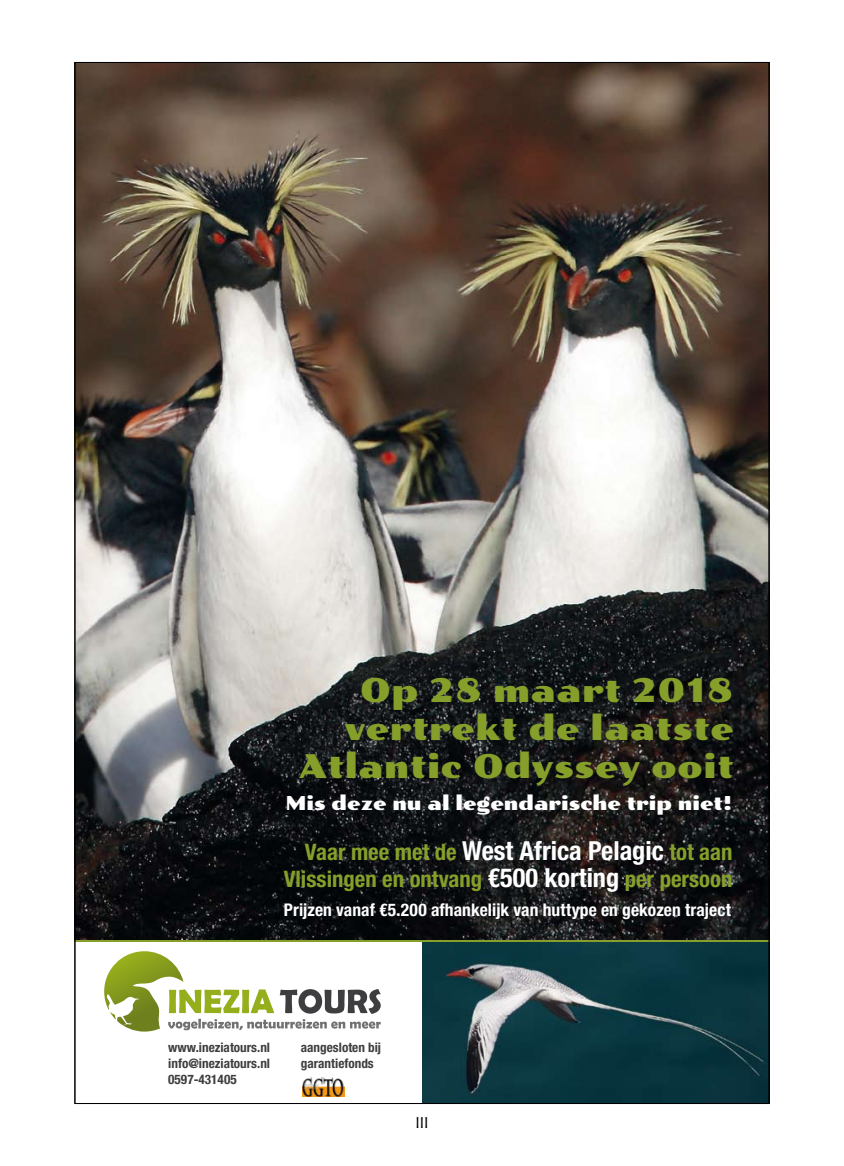
<style>
.page{position:relative;width:844px;height:1166px;background:#fff}
.page>*{position:absolute;margin:0;border:0;box-sizing:border-box;transform-origin:0 0}
.t1{font:32.9px/38px "Poller One";letter-spacing:.02em;color:#859f2a;text-align:right}
.t2{font:700 condensed 22.75px/27.1px "Helvetica Neue LT Std";color:#859f2a;text-align:right}
.t3{font:19.25px "Poller One";color:#fff}
.t4{font:700 condensed 17.5px "Helvetica Neue LT Std";letter-spacing:.005em;color:#fff}
.t5{font:15.75px "Optima";color:#000}
.t6{font:700 condensed 13.12px "Helvetica Neue LT Std";color:#3e3e40}
.s1{font-size:26.25px;color:#fff}
</style>
<div class="page">
<img style="left:76px;top:64px;width:691px;height:875px">
<img style="left:422px;top:941px;width:345px;height:161px">
<svg style="left:104px;top:951px;width:276px;height:80px"></svg>
<img style="left:302px;top:1077px;width:42px;height:20px">
<hr style="left:74px;top:939px;width:695px;height:2px;background:#859f2a">
<p class="t1" style="left:298px;top:672px;width:436px">Op 28 maart 2018 vertrekt de laatste<br>Atlantic Odyssey ooit</p>
<p class="t3" style="left:285px;top:792px;width:448px">Mis deze nu al legendarische trip niet!</p>
<p class="t2" style="left:283px;top:838px;width:450px">Vaar mee met de <span class="s1">West Africa Pelagic</span> tot aan<br>Vlissingen en ontvang <span class="s1">€500 korting</span> per persoon</p>
<p class="t4" style="left:284px;top:899px;width:448px">Prijzen vanaf €5.200 afhankelijk van huttype en gekozen traject</p>
<p class="t6" style="left:168px;top:1039px;width:103px">www.ineziatours.nl</p>
<p class="t6" style="left:301px;top:1039px;width:82px">aangesloten bij</p>
<p class="t6" style="left:168px;top:1056px;width:103px">info@ineziatours.nl</p>
<p class="t6" style="left:301px;top:1056px;width:74px">garantiefonds</p>
<p class="t6" style="left:168px;top:1072px;width:70px">0597-431405</p>
<p class="t5" style="left:415px;top:1114px;width:15px">III</p>
</div>
